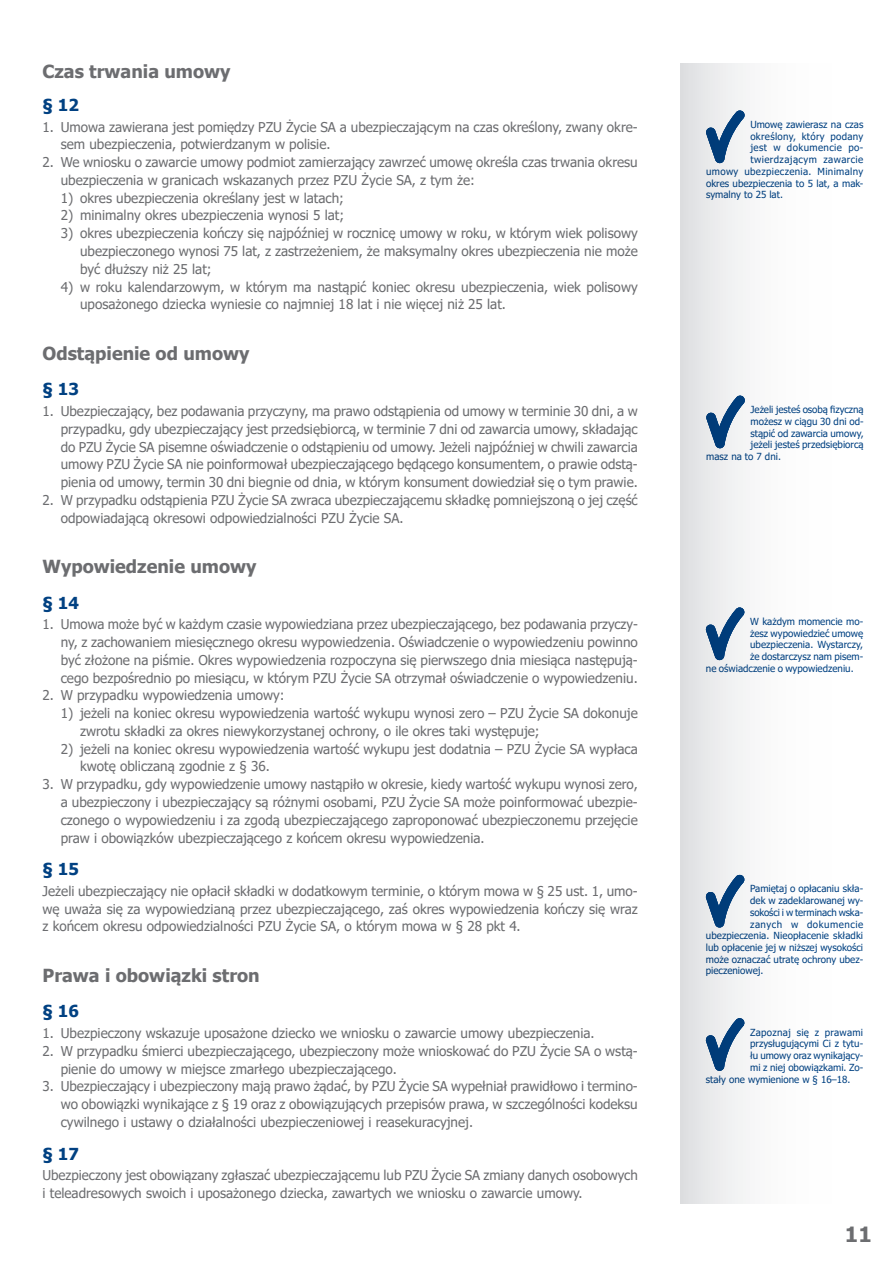
<style>
.page{position:relative;width:893px;height:1263px;background:#fff}
.page>*{position:absolute;margin:0;border:0;box-sizing:border-box;transform-origin:0 0}
.t1{font:700 21px "Tahoma";color:#6c6d70}
.t2{font:700 18px "Tahoma";color:#6c6d70}
.t3{font:700 16.5px "Tahoma";color:#014182}
.t4{font:13.5px/17.7px "Tahoma";color:#6c6d70}
.t5{font:9.75px "Tahoma";color:#014182}
.t6{font:9.75px "Tahoma";letter-spacing:.03em;color:#014182}
.t7{font:9.75px "Tahoma";letter-spacing:.04em;color:#014182}
.t8{font:9.75px "Tahoma";letter-spacing:.035em;color:#014182}
.t9{font:9.75px "Tahoma";letter-spacing:.05em;color:#014182}
</style>
<div class="page">
<div style="left:680px;top:64px;width:213px;height:1139px;background:linear-gradient(to right,#e7e8ea,#fff)"></div>
<svg style="left:706px;top:395px;width:39px;height:53px"></svg>
<svg style="left:705px;top:607px;width:40px;height:53px"></svg>
<svg style="left:705px;top:874px;width:40px;height:53px"></svg>
<svg style="left:705px;top:1018px;width:40px;height:53px"></svg>
<svg style="left:705px;top:110px;width:40px;height:53px"></svg>
<h2 class="t2" style="left:43px;top:59px;width:190px">Czas trwania umowy</h2>
<p class="t3" style="left:43px;top:93px;width:38px">§ 12</p>
<p class="t4" style="left:61px;top:119px;width:579px;text-indent:-18px">1. Umowa zawierana jest pomiędzy PZU Życie SA a ubezpieczającym na czas określony, zwany okre&shy;sem ubezpieczenia, potwierdzanym w polisie.</p>
<p class="t4" style="left:61px;top:154px;width:579px;text-indent:-18px">2. We wniosku o zawarcie umowy podmiot zamierzający zawrzeć umowę określa czas trwania okresu ubezpieczenia w granicach wskazanych przez PZU Życie SA, z tym że:</p>
<p class="t4" style="left:61px;top:190px;width:285px">1) okres ubezpieczenia określany jest w latach;</p>
<p class="t4" style="left:61px;top:207px;width:285px">2) minimalny okres ubezpieczenia wynosi 5 lat;</p>
<p class="t4" style="left:80px;top:225px;width:559px;text-align:justify;text-indent:-19px">3) okres ubezpieczenia kończy się najpóźniej w rocznicę umowy w roku, w którym wiek polisowy ubezpieczonego wynosi 75 lat, z zastrzeżeniem, że maksymalny okres ubezpieczenia nie może być dłuższy niż 25 lat;</p>
<p class="t4" style="left:80px;top:279px;width:559px;text-indent:-19px">4) w roku kalendarzowym, w którym ma nastąpić koniec okresu ubezpieczenia, wiek polisowy uposażonego dziecka wyniesie co najmniej 18 lat i nie więcej niż 25 lat.</p>
<h2 class="t2" style="left:43px;top:340px;width:208px">Odstąpienie od umowy</h2>
<p class="t3" style="left:43px;top:378px;width:38px">§ 13</p>
<p class="t4" style="left:61px;top:403px;width:579px;text-align:justify;text-indent:-18px">1. Ubezpieczający, bez podawania przyczyny, ma prawo odstąpienia od umowy w terminie 30 dni, a w przypadku, gdy ubezpieczający jest przedsiębiorcą, w terminie 7 dni od zawarcia umowy, składając do PZU Życie SA pisemne oświadczenie o odstąpieniu od umowy. Jeżeli najpóźniej w chwili zawarcia umowy PZU Życie SA nie poinformował ubezpieczającego będącego konsumentem, o prawie odstą&shy;pienia od umowy, termin 30 dni biegnie od dnia, w którym konsument dowiedział się o tym prawie.</p>
<p class="t4" style="left:61px;top:492px;width:579px;text-indent:-18px">2. W przypadku odstąpienia PZU Życie SA zwraca ubezpieczającemu składkę pomniejszoną o jej część odpowiadającą okresowi odpowiedzialności PZU Życie SA.</p>
<h2 class="t2" style="left:43px;top:554px;width:216px">Wypowiedzenie umowy</h2>
<p class="t3" style="left:43px;top:591px;width:38px">§ 14</p>
<p class="t4" style="left:61px;top:616px;width:579px;text-align:justify;text-indent:-18px">1. Umowa może być w każdym czasie wypowiedziana przez ubezpieczającego, bez podawania przyczy&shy;ny, z zachowaniem miesięcznego okresu wypowiedzenia. Oświadczenie o wypowiedzeniu powinno być złożone na piśmie. Okres wypowiedzenia rozpoczyna się pierwszego dnia miesiąca następują&shy;cego bezpośrednio po miesiącu, w którym PZU Życie SA otrzymał oświadczenie o wypowiedzeniu.</p>
<p class="t4" style="left:43px;top:687px;width:244px">2. W przypadku wypowiedzenia umowy:</p>
<p class="t4" style="left:80px;top:705px;width:559px;text-indent:-19px">1) jeżeli na koniec okresu wypowiedzenia wartość wykupu wynosi zero – PZU Życie SA dokonuje zwrotu składki za okres niewykorzystanej ochrony, o ile okres taki występuje;</p>
<p class="t4" style="left:80px;top:741px;width:559px;text-indent:-19px">2) jeżeli na koniec okresu wypowiedzenia wartość wykupu jest dodatnia – PZU Życie SA wypłaca kwotę obliczaną zgodnie z § 36.</p>
<p class="t4" style="left:61px;top:776px;width:579px;text-align:justify;text-indent:-18px">3. W przypadku, gdy wypowiedzenie umowy nastąpiło w okresie, kiedy wartość wykupu wynosi zero, a ubezpieczony i ubezpieczający są różnymi osobami, PZU Życie SA może poinformować ubezpie&shy;czonego o wypowiedzeniu i za zgodą ubezpieczającego zaproponować ubezpieczonemu przejęcie praw i obowiązków ubezpieczającego z końcem okresu wypowiedzenia.</p>
<p class="t3" style="left:43px;top:857px;width:38px">§ 15</p>
<p class="t4" style="left:43px;top:883px;width:597px;text-align:justify">Jeżeli ubezpieczający nie opłacił składki w dodatkowym terminie, o którym mowa w § 25 ust. 1, umo&shy;wę uważa się za wypowiedzianą przez ubezpieczającego, zaś okres wypowiedzenia kończy się wraz z końcem okresu odpowiedzialności PZU Życie SA, o którym mowa w § 28 pkt 4.</p>
<h2 class="t2" style="left:43px;top:963px;width:219px">Prawa i obowiązki stron</h2>
<p class="t3" style="left:43px;top:1000px;width:38px">§ 16</p>
<p class="t4" style="left:43px;top:1025px;width:554px">1. Ubezpieczony wskazuje uposażone dziecko we wniosku o zawarcie umowy ubezpieczenia.</p>
<p class="t4" style="left:61px;top:1043px;width:579px;text-indent:-18px">2. W przypadku śmierci ubezpieczającego, ubezpieczony może wnioskować do PZU Życie SA o wstą&shy;pienie do umowy w miejsce zmarłego ubezpieczającego.</p>
<p class="t4" style="left:61px;top:1078px;width:579px;text-align:justify;text-indent:-18px">3. Ubezpieczający i ubezpieczony mają prawo żądać, by PZU Życie SA wypełniał prawidłowo i termino&shy;wo obowiązki wynikające z § 19 oraz z obowiązujących przepisów prawa, w szczególności kodeksu cywilnego i ustawy o działalności ubezpieczeniowej i reasekuracyjnej.</p>
<p class="t3" style="left:43px;top:1142px;width:38px">§ 17</p>
<p class="t4" style="left:43px;top:1167px;width:597px">Ubezpieczony jest obowiązany zgłaszać ubezpieczającemu lub PZU Życie SA zmiany danych osobowych i teleadresowych swoich i uposażonego dziecka, zawartych we wniosku o zawarcie umowy.</p>
<p class="t5" style="left:750px;top:118px;width:115px">Umowę zawierasz na czas</p>
<p class="t6" style="left:750px;top:130px;width:115px">określony, który podany</p>
<p class="t7" style="left:750px;top:141px;width:115px">jest w dokumencie po-</p>
<p class="t7" style="left:750px;top:153px;width:115px">twierdzającym zawarcie</p>
<p class="t8" style="left:706px;top:165px;width:159px">umowy ubezpieczenia. Minimalny</p>
<p class="t5" style="left:706px;top:176px;width:159px">okres ubezpieczenia to 5 lat, a mak-</p>
<p class="t5" style="left:706px;top:188px;width:78px">symalny to 25 lat.</p>
<p class="t5" style="left:751px;top:403px;width:115px">Jeżeli jesteś osobą fizyczną</p>
<p class="t5" style="left:751px;top:415px;width:115px">możesz w ciągu 30 dni od-</p>
<p class="t5" style="left:751px;top:426px;width:115px">stąpić od zawarcia umowy,</p>
<p class="t5" style="left:751px;top:438px;width:115px">jeżeli jesteś przedsiębiorcą</p>
<p class="t5" style="left:706px;top:450px;width:76px">masz na to 7 dni.</p>
<p class="t5" style="left:750px;top:615px;width:115px">W każdym momencie mo-</p>
<p class="t5" style="left:750px;top:627px;width:115px">żesz wypowiedzieć umowę</p>
<p class="t5" style="left:750px;top:638px;width:115px">ubezpieczenia. Wystarczy,</p>
<p class="t5" style="left:750px;top:650px;width:115px">że dostarczysz nam pisem-</p>
<p class="t5" style="left:706px;top:662px;width:149px">ne oświadczenie o wypowiedzeniu.</p>
<p class="t5" style="left:750px;top:882px;width:115px">Pamiętaj o opłacaniu skła-</p>
<p class="t5" style="left:750px;top:894px;width:115px">dek w zadeklarowanej wy-</p>
<p class="t5" style="left:750px;top:906px;width:115px">sokości i w terminach wska-</p>
<p class="t9" style="left:750px;top:917px;width:115px">zanych w dokumencie</p>
<p class="t5" style="left:706px;top:929px;width:159px">ubezpieczenia. Nieopłacenie składki</p>
<p class="t5" style="left:706px;top:941px;width:159px">lub opłacenie jej w niższej wysokości</p>
<p class="t5" style="left:706px;top:952px;width:159px">może oznaczać utratę ochrony ubez-</p>
<p class="t5" style="left:706px;top:964px;width:59px">pieczeniowej.</p>
<p class="t6" style="left:750px;top:1026px;width:115px">Zapoznaj się z prawami</p>
<p class="t5" style="left:750px;top:1037px;width:115px">przysługującymi Ci z tytu-</p>
<p class="t5" style="left:750px;top:1049px;width:115px">łu umowy oraz wynikający-</p>
<p class="t5" style="left:750px;top:1061px;width:115px">mi z niej obowiązkami. Zo-</p>
<p class="t5" style="left:706px;top:1072px;width:146px">stały one wymienione w § 16–18.</p>
<h1 class="t1" style="left:845px;top:1220px;width:28px">11</h1>
</div>
